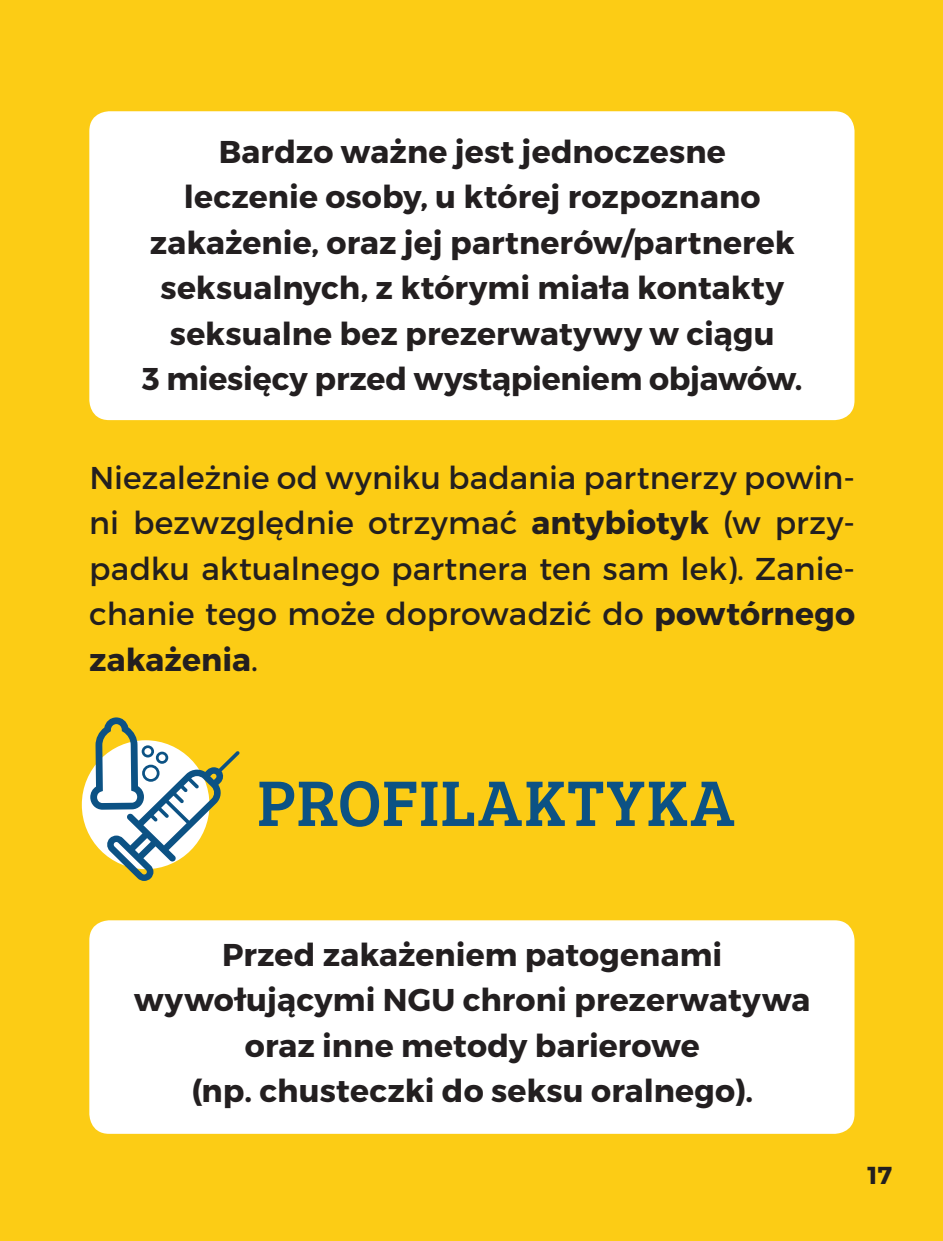
<style>
.page{position:relative;width:943px;height:1241px;background:#fff}
.page>*{position:absolute;margin:0;border:0;box-sizing:border-box;transform-origin:0 0}
.t1{font:66.5px "Bree Serif";letter-spacing:.03em;color:#0c5284}
.t2{font:700 31.5px/45.5px "Montserrat";color:#231f20}
.t3{font:31.5px/45.5px "Montserrat";letter-spacing:.005em;color:#231f20;text-align:justify}
.t4{font:700 24.5px "Montserrat";color:#231f20}
.s1{font-weight:700}
</style>
<div class="page">
<div style="left:0;top:0;width:943px;height:1240px;background:#fccc15"></div>
<div style="left:89px;top:920px;width:765px;height:213px;background:#fff;border-radius:20px"></div>
<div style="left:89px;top:111px;width:765px;height:309px;background:#fff;border-radius:20px"></div>
<div style="left:82px;top:740px;width:127px;height:129px;background:#fff;border-radius:50%"></div>
<svg style="left:90px;top:717px;width:150px;height:163px"></svg>
<p class="t2" style="left:142px;top:129px;width:662px;text-align:center">Bardzo ważne jest jednoczesne<br>leczenie osoby, u której rozpoznano zakażenie, oraz jej partnerów/partnerek seksualnych, z którymi miała kontakty seksualne bez prezerwatywy w ciągu<br>3 miesięcy przed wystąpieniem objawów.</p>
<p class="t3" style="left:89px;top:454px;width:767px">N iezależnie od wyniku badania partnerzy powin&shy;ni bezwzględnie otrzymać <span class="s1">antybiotyk</span> (w przy&shy;padku aktualnego partnera ten sam lek). Zanie&shy;chanie tego może doprowadzić do <span class="s1">powtórnego zakażenia</span>.</p>
<h1 class="t1" style="left:257px;top:754px;width:479px">PROFILAKTYKA</h1>
<p class="t2" style="left:134px;top:932px;width:590px;text-indent:88px">Przed zakażeniem patogenami wywołującymi NGU</p>
<p class="t2" style="left:463px;top:977px;width:349px">chroni prezerwatywa</p>
<p class="t2" style="left:245px;top:1023px;width:456px">oraz inne metody barierowe</p>
<p class="t2" style="left:191px;top:1068px;width:563px">(np. chusteczki do seksu oralnego).</p>
<p class="t4" style="left:867px;top:1159px;width:26px">17</p>
</div>
